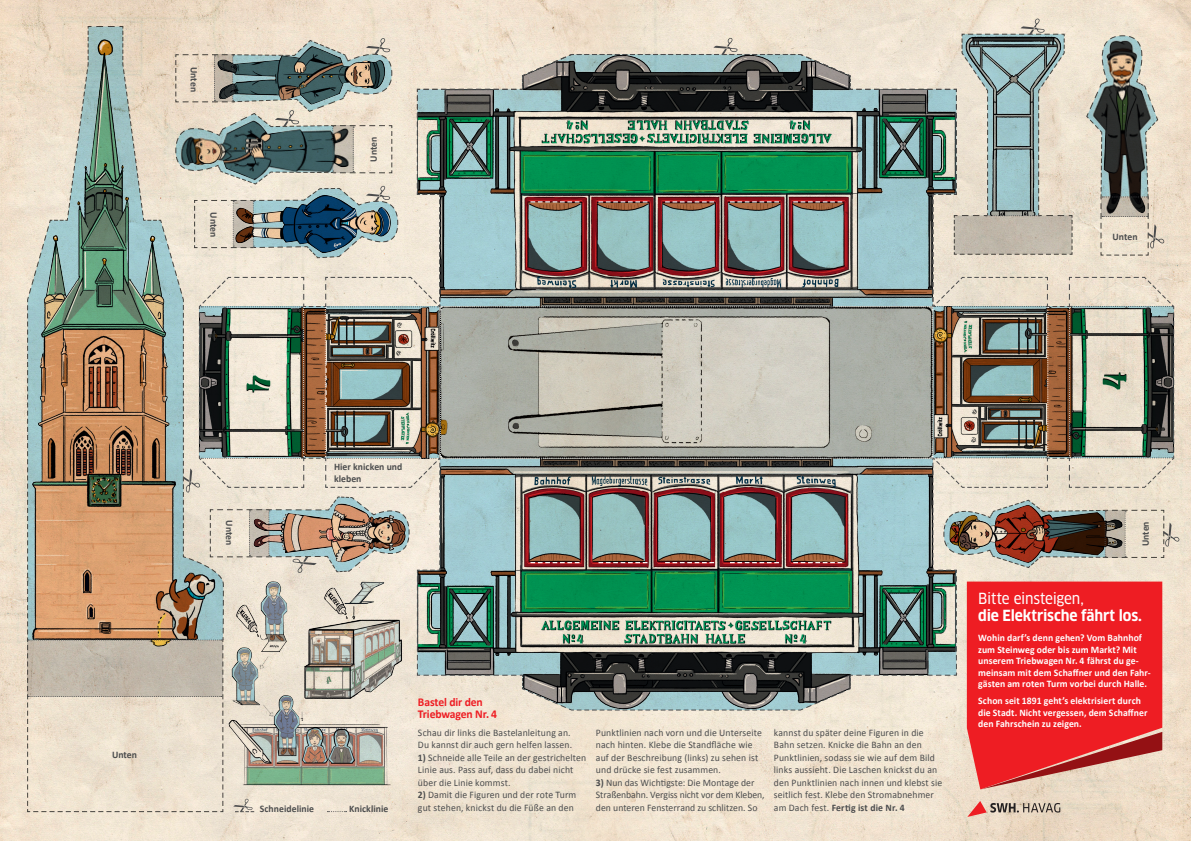
<style>
.page{position:relative;width:1191px;height:841px;background:#fff}
.page>*{position:absolute;margin:0;border:0;box-sizing:border-box;transform-origin:0 0}
.t1{font:700 15px "Clan OT Narr";letter-spacing:-.01em;color:#fff}
.t2{font:15px "Clan OT Narr News";letter-spacing:-.015em;color:#fff}
.t3{font:700 12px/12px "Calibri";letter-spacing:-.01em;color:#ee1d23}
.t4{font:10px/12.5px "Calibri";letter-spacing:.01em;color:#4b4c4d}
.t5{font:700 10px/11.5px "Calibri";letter-spacing:.005em;color:#fff}
.t6{font:700 10px/12px "Calibri";letter-spacing:.005em;color:#4b4c4d}
.s1{font-weight:700}
</style>
<div class="page">
<img style="left:0;top:0;width:1190px;height:841px">
<img style="left:27px;top:19px;width:1152px;height:798px">
<svg style="left:416px;top:457px;width:541px;height:254px;background:#7d9388"></svg>
<p class="t6" style="left:200px;top:67px;width:27px;rotate:90deg">Unten</p>
<p class="t6" style="left:220px;top:212px;width:27px;rotate:90deg">Unten</p>
<p class="t6" style="left:367px;top:161px;width:27px;rotate:-90deg">Unten</p>
<p class="t6" style="left:1112px;top:231px;width:27px">Unten</p>
<p class="t6" style="left:112px;top:748px;width:27px">Unten</p>
<p class="t6" style="left:235px;top:520px;width:27px;rotate:90deg">Unten</p>
<p class="t6" style="left:334px;top:461px;width:70px">Hier knicken und kleben</p>
<p class="t6" style="left:260px;top:802px;width:56px">Schneidelinie</p>
<p class="t6" style="left:349px;top:802px;width:41px">Knicklinie</p>
<p class="t3" style="left:418px;top:696px;width:81px">Bastel dir den<br>Triebwagen Nr. 4</p>
<p class="t4" style="left:418px;top:726px;width:156px">Schau dir links die Bastelanleitung an.<br>Du kannst dir auch gern helfen lassen.</p>
<p class="t4" style="left:418px;top:751px;width:170px"><span class="s1">1)</span> Schneide alle Teile an der gestrichelten<br>Linie aus. Pass auf, dass du dabei nicht über die Linie kommst.</p>
<p class="t4" style="left:418px;top:789px;width:160px"><span class="s1">2)</span> Damit die Figuren und der rote Turm gut stehen, knickst du die Füße an den</p>
<p class="t4" style="left:596px;top:726px;width:167px">Punktlinien nach vorn und die Unterseite nach hinten. Klebe die Standfläche wie auf der Beschreibung (links) zu sehen ist und drücke sie fest zusammen.</p>
<p class="t4" style="left:596px;top:776px;width:170px"><span class="s1">3)</span> Nun das Wichtigste: Die Montage der<br>Straßenbahn. Vergiss nicht vor dem Kleben, den unteren Fensterrand zu schlitzen. So</p>
<p class="t4" style="left:773px;top:726px;width:170px">kannst du später deine Figuren in die Bahn setzen. Knicke die Bahn an den Punktlinien, sodass sie wie auf dem Bild links aussieht. Die Laschen knickst du an den Punktlinien nach innen und klebst sie seitlich fest. Klebe den Stromabnehmer am Dach fest. <span class="s1">Fertig ist die Nr. 4</span></p>
<p class="t6" style="left:1139px;top:546px;width:27px;rotate:-90deg">Unten</p>
<h1 class="t2" style="left:978px;top:590px;width:107px">Bitte einsteigen,</h1>
<h1 class="t1" style="left:978px;top:607px;width:165px">die Elektrische fährt los.</h1>
<p class="t5" style="left:978px;top:632px;width:174px">Wohin darf’s denn gehen? Vom Bahnhof zum Steinweg oder bis zum Markt? Mit unserem Triebwagen Nr. 4 fährst du ge&shy;meinsam mit dem Schaffner und den Fahr&shy;gästen am roten Turm vorbei durch Halle.</p>
<p class="t5" style="left:978px;top:695px;width:171px">Schon seit 1891 geht’s elektrisiert durch die Stadt. Nicht vergessen, dem Schaffner den Fahrschein zu zeigen.</p>
</div>
